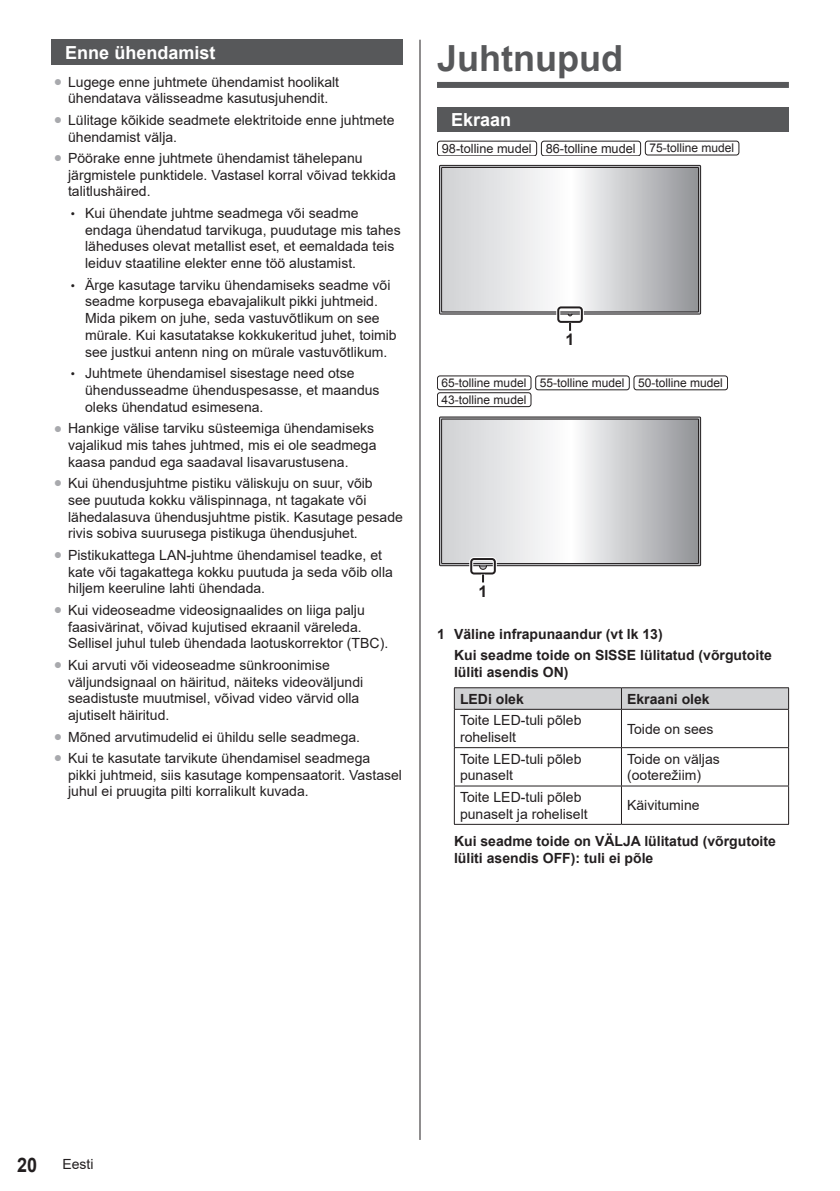
<style>
.page{position:relative;width:840px;height:1191px;background:#fff}
.page>*{position:absolute;margin:0;border:0;box-sizing:border-box;transform-origin:0 0}
.t1{font:700 36px "Arial";color:#57585a}
.t2{font:700 20px "Arial";color:#231f20;scale:.9 1}
.t3{font:700 18px "Arial";color:#fff}
.t4{font:700 16px "Arial";color:#231f20}
.t5{font:14px/16.8px "Arial";color:#231f20}
.t6{font:700 14px/21.4px "Arial";color:#231f20}
.t7{font:12.8px "Arial";color:#231f20}
.t8{font:12px/16.8px "Arial";color:#231f20}
.s1{color:#a8a9ad}
.s2{font-size:12px}
</style>
<div class="page">
<hr style="left:419px;top:40px;width:1px;height:1100px;background:#231f20">
<div style="left:51px;top:40px;width:352px;height:25px;background:#57585a"></div>
<div style="left:437px;top:82px;width:351px;height:6px;background:#57585a"></div>
<div style="left:437px;top:107px;width:351px;height:24px;background:#57585a"></div>
<div style="left:437px;top:141px;width:99px;height:15px;border:1px solid #231f20;border-radius:3px"></div>
<div style="left:540px;top:141px;width:100px;height:15px;border:1px solid #231f20;border-radius:3px"></div>
<div style="left:644px;top:141px;width:94px;height:14px;border:1px solid #231f20;border-radius:3px"></div>
<svg style="left:439px;top:165px;width:261px;height:151px"></svg>
<div style="left:556px;top:305px;width:27px;height:19px;border:4px solid #fff;border-radius:3px"></div>
<div style="left:557px;top:306px;width:25px;height:17px;border:2px solid #231f20;border-radius:3px"></div>
<svg style="left:567px;top:323px;width:4px;height:8px"></svg>
<div style="left:437px;top:375px;width:94px;height:15px;border:1px solid #231f20;border-radius:3px"></div>
<div style="left:535px;top:375px;width:94px;height:15px;border:1px solid #231f20;border-radius:3px"></div>
<div style="left:633px;top:375px;width:94px;height:15px;border:1px solid #231f20;border-radius:3px"></div>
<div style="left:437px;top:392px;width:94px;height:15px;border:1px solid #231f20;border-radius:3px"></div>
<svg style="left:439px;top:417px;width:261px;height:165px"></svg>
<svg style="left:454px;top:688px;width:334px;height:21px;background:#cccdcf"></svg>
<hr style="left:454px;top:709px;width:167px;height:1px;background:#231f20">
<hr style="left:454px;top:709px;width:1px;height:38px;background:#231f20">
<hr style="left:621px;top:709px;width:167px;height:1px;background:#231f20">
<hr style="left:620px;top:709px;width:1px;height:38px;background:#231f20">
<hr style="left:787px;top:709px;width:1px;height:38px;background:#231f20">
<hr style="left:454px;top:747px;width:167px;height:1px;background:#231f20">
<hr style="left:454px;top:748px;width:1px;height:37px;background:#231f20">
<hr style="left:621px;top:747px;width:167px;height:1px;background:#231f20">
<hr style="left:620px;top:748px;width:1px;height:37px;background:#231f20">
<hr style="left:787px;top:748px;width:1px;height:37px;background:#231f20">
<hr style="left:454px;top:785px;width:167px;height:1px;background:#231f20">
<hr style="left:454px;top:786px;width:1px;height:38px;background:#231f20">
<hr style="left:621px;top:785px;width:167px;height:1px;background:#231f20">
<hr style="left:620px;top:786px;width:1px;height:38px;background:#231f20">
<hr style="left:787px;top:786px;width:1px;height:38px;background:#231f20">
<hr style="left:454px;top:824px;width:167px;height:1px;background:#231f20">
<hr style="left:621px;top:824px;width:167px;height:1px;background:#231f20">
<hr style="left:454px;top:687px;width:167px;height:1px;background:#231f20">
<hr style="left:621px;top:687px;width:167px;height:1px;background:#231f20">
<p class="t3" style="left:65px;top:40px;width:152px">Enne ühendamist</p>
<p class="t5" style="left:54px;top:73px;width:286px;text-align:center"><span class="s1">●</span> Lugege enne juhtmete ühendamist hoolikalt ühendatava välisseadme kasutusjuhendit.</p>
<p class="t5" style="left:68px;top:111px;width:328px;text-indent:-14px"><span class="s1">●</span> Lülitage kõikide seadmete elektritoide enne juhtmete ühendamist välja.</p>
<p class="t5" style="left:68px;top:149px;width:329px;text-indent:-14px"><span class="s1">●</span> Pöörake enne juhtmete ühendamist tähelepanu järgmistele punktidele. Vastasel korral võivad tekkida talitlushäired.</p>
<p class="t5" style="left:85px;top:204px;width:317px;text-indent:-14px"><span class="s2">•</span> Kui ühendate juhtme seadmega või seadme endaga ühendatud tarvikuga, puudutage mis tahes läheduses olevat metallist eset, et eemaldada teis leiduv staatiline elekter enne töö alustamist.</p>
<p class="t5" style="left:85px;top:276px;width:313px;text-indent:-14px"><span class="s2">•</span> Ärge kasutage tarviku ühendamiseks seadme või seadme korpusega ebavajalikult pikki juhtmeid.<br>Mida pikem on juhe, seda vastuvõtlikum on see mürale. Kui kasutatakse kokkukeritud juhet, toimib see justkui antenn ning on mürale vastuvõtlikum.</p>
<p class="t5" style="left:85px;top:365px;width:296px;text-indent:-14px"><span class="s2">•</span> Juhtmete ühendamisel sisestage need otse ühendusseadme ühenduspesasse, et maandus oleks ühendatud esimesena.</p>
<p class="t5" style="left:68px;top:420px;width:310px;text-indent:-14px"><span class="s1">●</span> Hankige välise tarviku süsteemiga ühendamiseks vajalikud mis tahes juhtmed, mis ei ole seadmega kaasa pandud ega saadaval lisavarustusena.</p>
<p class="t5" style="left:68px;top:474px;width:336px;text-indent:-14px"><span class="s1">●</span> Kui ühendusjuhtme pistiku väliskuju on suur, võib<br>see puutuda kokku välispinnaga, nt tagakate või lähedalasuva ühendusjuhtme pistik. Kasutage pesade rivis sobiva suurusega pistikuga ühendusjuhet.</p>
<p class="t5" style="left:68px;top:546px;width:326px;text-indent:-14px"><span class="s1">●</span> Pistikukattega LAN-juhtme ühendamisel teadke, et kate või tagakattega kokku puutuda ja seda võib olla hiljem keeruline lahti ühendada.</p>
<p class="t5" style="left:68px;top:601px;width:321px;text-indent:-14px"><span class="s1">●</span> Kui videoseadme videosignaalides on liiga palju faasivärinat, võivad kujutised ekraanil väreleda.<br>Sellisel juhul tuleb ühendada laotuskorrektor (TBC).</p>
<p class="t5" style="left:68px;top:656px;width:296px;text-indent:-14px"><span class="s1">●</span> Kui arvuti või videoseadme sünkroonimise väljundsignaal on häiritud, näiteks videoväljundi seadistuste muutmisel, võivad video värvid olla ajutiselt häiritud.</p>
<p class="t5" style="left:54px;top:728px;width:307px"><span class="s1">●</span> Mõned arvutimudelid ei ühildu selle seadmega.</p>
<p class="t5" style="left:68px;top:749px;width:335px;text-indent:-14px"><span class="s1">●</span> Kui te kasutate tarvikute ühendamisel seadmega<br>pikki juhtmeid, siis kasutage kompensaatorit. Vastasel juhul ei pruugita pilti korralikult kuvada.</p>
<h1 class="t1" style="left:437px;top:33px;width:187px">Juhtnupud</h1>
<p class="t3" style="left:451px;top:107px;width:62px">Ekraan</p>
<p class="t7" style="left:441px;top:139px;width:294px">98-tolline mudel 86-tolline mudel <span class="s2">75-tolline mudel</span></p>
<p class="t4" style="left:565px;top:328px;width:10px">1</p>
<p class="t8" style="left:441px;top:374px;width:283px">65-tolline mudel 55-tolline mudel 50-tolline mudel<br>43-tolline mudel</p>
<p class="t4" style="left:478px;top:580px;width:10px">1</p>
<p class="t6" style="left:454px;top:623px;width:319px;text-indent:-17px">1 Väline infrapunaandur (vt lk 13)<br>Kui seadme toide on SISSE lülitatud (võrgutoite</p>
<p class="t6" style="left:460px;top:659px;width:110px;line-height:26.4px;text-indent:-6px">lüliti asendis ON)<br>LEDi olek</p>
<p class="t6" style="left:626px;top:688px;width:84px">Ekraani olek</p>
<p class="t5" style="left:460px;top:712px;width:123px">Toite LED-tuli põleb roheliselt</p>
<p class="t5" style="left:626px;top:720px;width:88px">Toide on sees</p>
<p class="t5" style="left:460px;top:750px;width:123px">Toite LED-tuli põleb punaselt</p>
<p class="t5" style="left:626px;top:750px;width:94px">Toide on väljas (ooterežiim)</p>
<p class="t5" style="left:460px;top:788px;width:129px">Toite LED-tuli põleb punaselt ja roheliselt</p>
<p class="t5" style="left:626px;top:797px;width:74px">Käivitumine</p>
<p class="t6" style="left:454px;top:833px;width:323px;line-height:16.8px">Kui seadme toide on VÄLJA lülitatud (võrgutoite lüliti asendis OFF): tuli ei põle</p>
<h2 class="t2" style="left:17px;top:1150px;width:24px">20</h2>
<p class="t5" style="left:62px;top:1155px;width:33px">Eesti</p>
</div>
